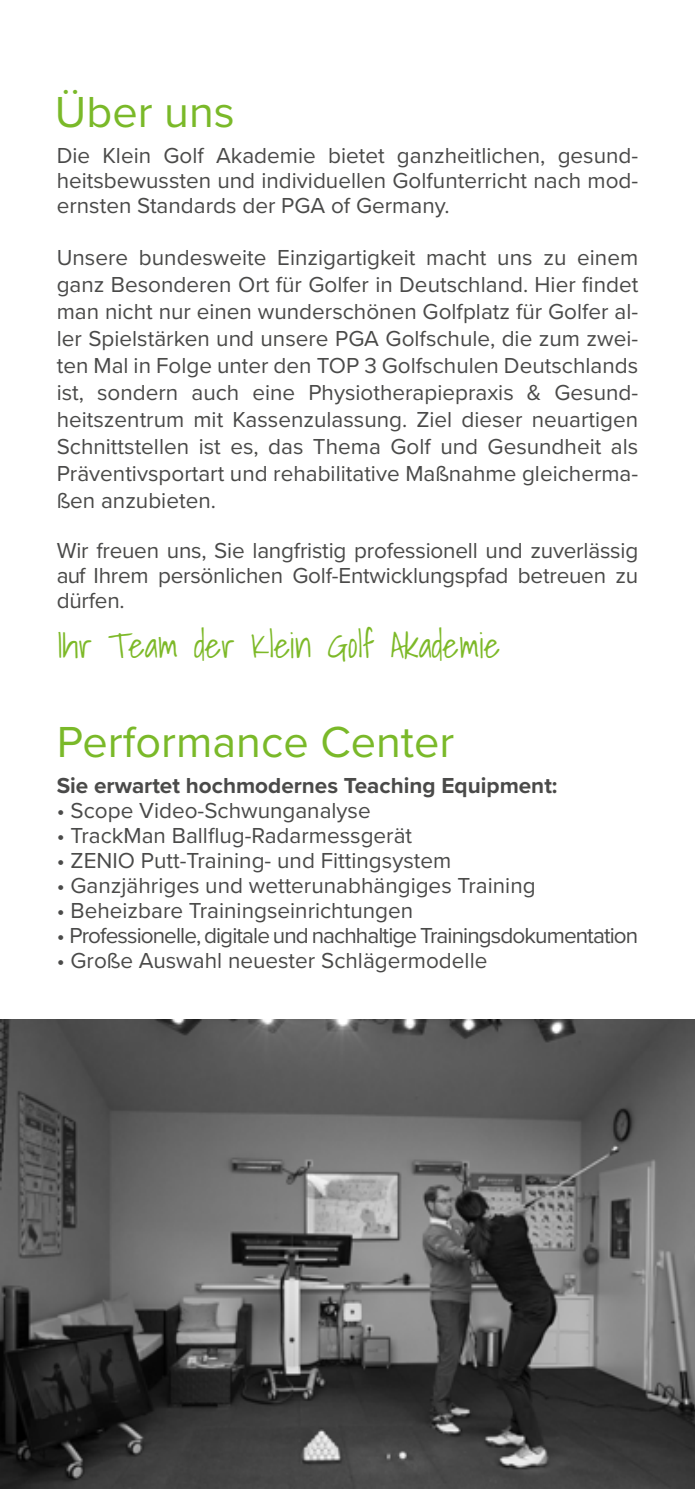
<style>
.page{position:relative;width:695px;height:1489px;background:#fff}
.page>*{position:absolute;margin:0;border:0;box-sizing:border-box;transform-origin:0 0}
.t1{font:45px "Proxima Nova";color:#7ab929}
.t2{font:300 35px "Shadows Into";color:#7db928}
.t3{font:22.5px/27px "Proxima Nova";color:#4a4a49;text-align:justify}
.t4{font:22.5px "Proxima Nova";letter-spacing:-.04em;color:#4a4a49}
.t5{font:700 22.5px "Proxima Nova";color:#4a4a49}
</style>
<div class="page">
<img style="left:0;top:1019px;width:694px;height:469px">
<hr style="left:694px;top:852px;width:1px;height:135px;background:#9fc63b">
<h1 class="t1" style="left:55px;top:79px;width:181px">Über uns</h1>
<p class="t3" style="left:57px;top:142px;width:583px;line-height:25px">Die Klein Golf Akademie bietet ganzheitlichen, gesund&shy;heitsbewussten und individuellen Golfunterricht nach mod&shy;ernsten Standards der PGA of Germany.</p>
<p class="t3" style="left:57px;top:243px;width:583px">Unsere bundesweite Einzigartigkeit macht uns zu einem ganz Besonderen Ort für Golfer in Deutschland. Hier findet man nicht nur einen wunderschönen Golfplatz für Golfer al&shy;ler Spielstärken und unsere PGA Golfschule, die zum zwei&shy;ten Mal in Folge unter den TOP 3 Golfschulen Deutschlands ist, sondern auch eine Physiotherapiepraxis &amp; Gesund&shy;heitszentrum mit Kassenzulassung. Ziel dieser neuartigen Schnittstellen ist es, das Thema Golf und Gesundheit als Präventivsportart und rehabilitative Maßnahme gleicherma&shy;ßen anzubieten.</p>
<p class="t3" style="left:57px;top:537px;width:583px;line-height:25px">Wir freuen uns, Sie langfristig professionell und zuverlässig auf Ihrem persönlichen Golf-Entwicklungspfad betreuen zu dürfen.</p>
<h2 class="t2" style="left:57px;top:617px;width:445px">Ihr Team der Klein Golf Akademie</h2>
<h1 class="t1" style="left:57px;top:708px;width:399px">Performance Center</h1>
<p class="t5" style="left:57px;top:769px;width:502px">Sie erwartet hochmodernes Teaching Equipment:</p>
<p class="t3" style="left:57px;top:796px;width:315px">• Scope Video-Schwunganalyse</p>
<p class="t3" style="left:57px;top:821px;width:357px">• TrackMan Ballflug-Radarmessgerät</p>
<p class="t3" style="left:57px;top:846px;width:396px">• ZENIO Putt-Training- und Fittingsystem</p>
<p class="t3" style="left:57px;top:871px;width:480px">• Ganzjähriges und wetterunabhängiges Training</p>
<p class="t3" style="left:57px;top:896px;width:358px">• Beheizbare Trainingseinrichtungen</p>
<p class="t4" style="left:57px;top:919px;width:583px">• Professionelle, digitale und nachhaltige Trainingsdokumentation</p>
<p class="t3" style="left:57px;top:946px;width:432px">• Große Auswahl neuester Schlägermodelle</p>
</div>
